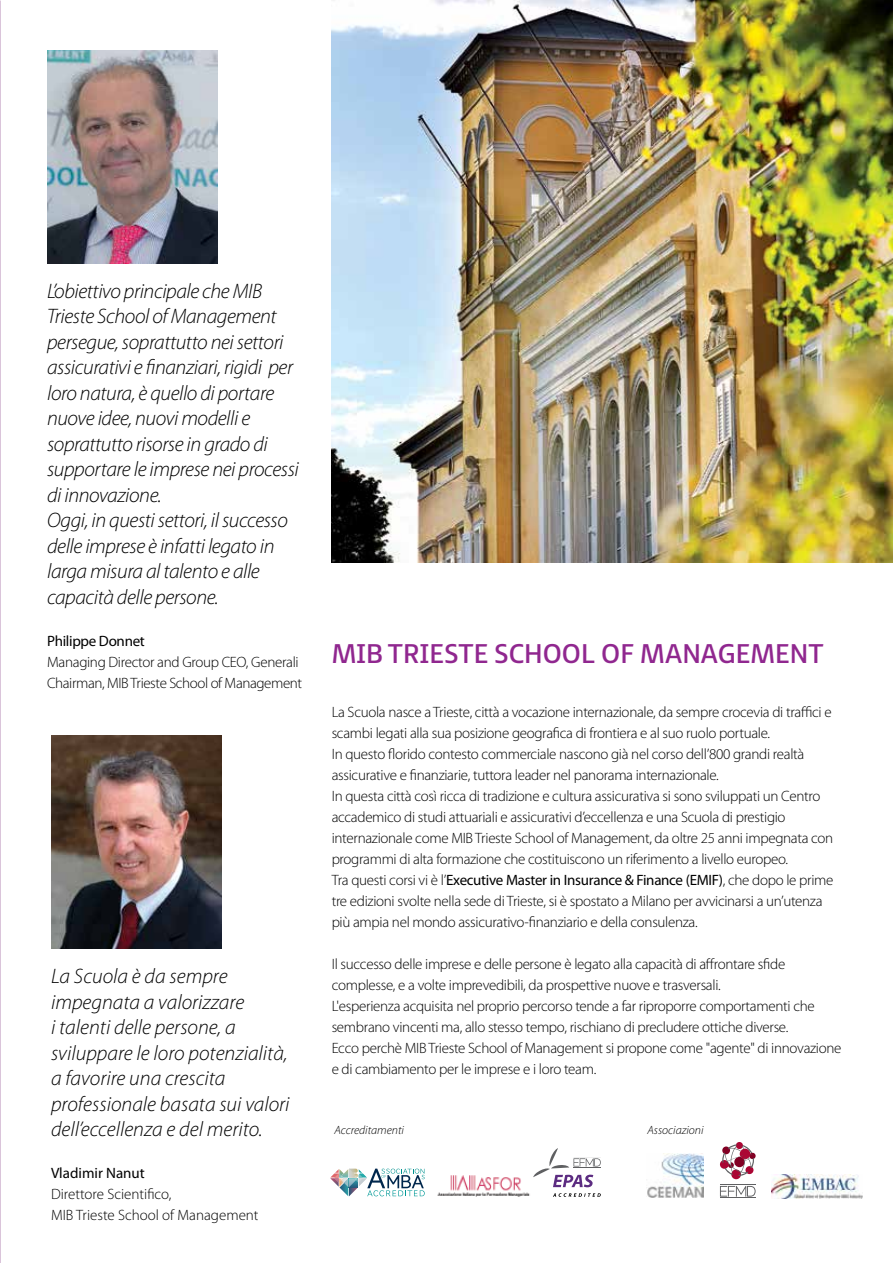
<style>
.page{position:relative;width:893px;height:1263px;background:#fff}
.page>*{position:absolute;margin:0;border:0;box-sizing:border-box;transform-origin:0 0}
.t1{font:27px "FS Millbank";color:#90278f}
.t2{font:italic 300 21px/25.5px "Myriad Pro";letter-spacing:-.02em;color:#000}
.t3{font:italic 300 21px/25.5px "Myriad Pro";color:#000}
.t4{font:300 15px/21px "Myriad Pro";letter-spacing:-.02em;color:#000}
.t5{font:300 15px/21px "Myriad Pro";color:#000}
.t6{font:15px "Myriad Pro";letter-spacing:-.015em;color:#000}
.t7{font:italic 300 12px "Myriad Pro";color:#000}
.s1{font-weight:400}
</style>
<div class="page">
<img style="left:332px;top:0;width:561px;height:562px">
<img style="left:647px;top:1154px;width:57px;height:43px">
<div style="left:736px;top:1142px;width:7px;height:7px;background:#ab0634;border-radius:50%"></div>
<div style="left:749px;top:1153px;width:7px;height:6px;background:#820024;border-radius:50%"></div>
<div style="left:731px;top:1169px;width:10px;height:10px;background:#ab0634;border-radius:50%"></div>
<svg style="left:720px;top:1160px;width:9px;height:9px"></svg>
<svg style="left:722px;top:1144px;width:32px;height:32px"></svg>
<hr style="left:720px;top:1184px;width:36px;height:1px;background:#5f6062">
<svg style="left:720px;top:1186px;width:36px;height:10px"></svg>
<hr style="left:720px;top:1198px;width:36px;height:1px;background:#5f6062">
<img style="left:437px;top:1175px;width:93px;height:22px">
<svg style="left:553px;top:1193px;width:48px;height:4px"></svg>
<svg style="left:533px;top:1148px;width:68px;height:39px"></svg>
<svg style="left:330px;top:1168px;width:95px;height:28px"></svg>
<img style="left:47px;top:51px;width:170px;height:212px">
<img style="left:51px;top:736px;width:170px;height:212px">
<img style="left:772px;top:1175px;width:91px;height:23px">
<p class="t2" style="left:47px;top:278px;width:253px">L’obiettivo principale che MIB<br>Trieste School of Management persegue, soprattutto nei settori assicurativi e finanziari, rigidi per loro natura, è quello di portare nuove idee, nuovi modelli e soprattutto risorse in grado di supportare le imprese nei processi di innovazione.<br>Oggi, in questi settori, il successo delle imprese è infatti legato in larga misura al talento e alle capacità delle persone.</p>
<p class="t6" style="left:47px;top:631px;width:99px">Philippe Donnet</p>
<p class="t4" style="left:47px;top:651px;width:257px">Managing Director and Group CEO, Generali<br>Chairman, MIB Trieste School of Management</p>
<h2 class="t3" style="left:51px;top:963px;width:240px">La Scuola è da sempre impegnata a valorizzare<br>i talenti delle persone, a sviluppare le loro potenzialità, a favorire una crescita professionale basata sui valori dell’eccellenza e del merito.</h2>
<p class="t6" style="left:51px;top:1164px;width:95px">Vladimir Nanut</p>
<p class="t5" style="left:51px;top:1184px;width:209px">Direttore Scientifico,<br>MIB Trieste School of Management</p>
<h1 class="t1" style="left:332px;top:631px;width:494px">MIB TRIESTE SCHOOL OF MANAGEMENT</h1>
<p class="t4" style="left:332px;top:701px;width:503px">La Scuola nasce a Trieste, città a vocazione internazionale, da sempre crocevia di traffici e scambi legati alla sua posizione geografica di frontiera e al suo ruolo portuale.<br>In questo florido contesto commerciale nascono già nel corso dell’800 grandi realtà assicurative e finanziarie, tuttora leader nel panorama internazionale.<br>In questa città così ricca di tradizione e cultura assicurativa si sono sviluppati un Centro accademico di studi attuariali e assicurativi d’eccellenza e una Scuola di prestigio internazionale come MIB Trieste School of Management, da oltre 25 anni impegnata con programmi di alta formazione che costituiscono un riferimento a livello europeo.<br>Tra questi corsi vi è l’<span class="s1">Executive Master in Insurance &amp; Finance (EMIF)</span>, che dopo le prime tre edizioni svolte nella sede di Trieste, si è spostato a Milano per avvicinarsi a un’utenza più ampia nel mondo assicurativo-finanziario e della consulenza.</p>
<p class="t4" style="left:332px;top:953px;width:511px">Il successo delle imprese e delle persone è legato alla capacità di affrontare sfide complesse, e a volte imprevedibili, da prospettive nuove e trasversali.<br>L'esperienza acquisita nel proprio percorso tende a far riproporre comportamenti che sembrano vincenti ma, allo stesso tempo, rischiano di precludere ottiche diverse.<br>Ecco perchè MIB Trieste School of Management si propone come "agente" di innovazione e di cambiamento per le imprese e i loro team.</p>
<p class="t7" style="left:335px;top:1123px;width:71px">Accreditamenti</p>
<p class="t7" style="left:647px;top:1123px;width:58px">Associazioni</p>
</div>
